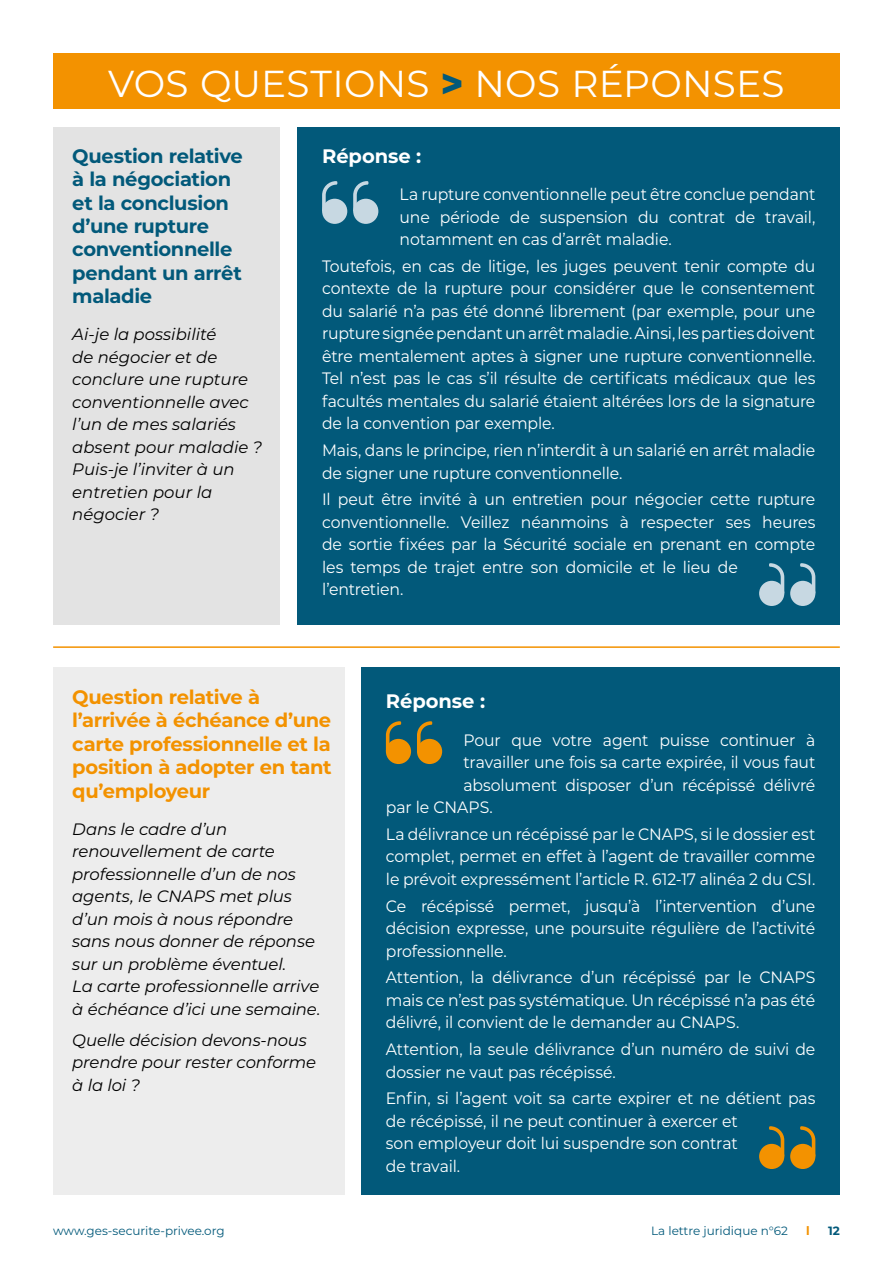
<style>
.page{position:relative;width:893px;height:1263px;background:#fff}
.page>*{position:absolute;margin:0;border:0;box-sizing:border-box;transform-origin:0 0}
.t1{font:37.5px "Montserrat";letter-spacing:.005em;color:#fff}
.t2{font:700 19.5px/23.4px "Montserrat";letter-spacing:-.015em;color:#f39200}
.t3{font:700 19.5px/23.4px "Montserrat";letter-spacing:-.02em;color:#02597a}
.t4{font:700 19.5px "Montserrat";letter-spacing:-.005em;color:#fff}
.t5{font:16.5px/22.5px "Montserrat";letter-spacing:-.01em;color:#fff;text-align:justify;scale:.95 1}
.t6{font:italic 16.5px/22.5px "Montserrat";letter-spacing:-.01em;color:#000}
.t7{font:12px "Montserrat";color:#02597a}
.t8{font:700 12px "Montserrat";color:#02597a}
.t9{font:700 12px "Montserrat";color:#f39200}
.s1{font-weight:800;font-size:40.5px;color:#02597a}
</style>
<div class="page">
<div style="left:53px;top:128px;width:227px;height:497px;background:#e3e3e3"></div>
<div style="left:53px;top:668px;width:291px;height:527px;background:#ededed"></div>
<div style="left:53px;top:53px;width:787px;height:55px;background:#f39200"></div>
<div style="left:298px;top:128px;width:542px;height:497px;background:#02597a"></div>
<div style="left:361px;top:668px;width:479px;height:527px;background:#02597a"></div>
<div style="left:322px;top:199px;width:25px;height:25px;background:#c7d8e2;border-radius:50%"></div>
<svg style="left:322px;top:181px;width:15px;height:28px"></svg>
<div style="left:353px;top:199px;width:25px;height:25px;background:#c7d8e2;border-radius:50%"></div>
<svg style="left:353px;top:181px;width:15px;height:29px"></svg>
<div style="left:790px;top:581px;width:25px;height:25px;background:#c7d8e2;border-radius:50%"></div>
<svg style="left:800px;top:563px;width:15px;height:27px"></svg>
<div style="left:759px;top:581px;width:25px;height:25px;background:#c7d8e2;border-radius:50%"></div>
<svg style="left:769px;top:563px;width:15px;height:27px"></svg>
<div style="left:790px;top:1144px;width:25px;height:25px;background:#f39200;border-radius:50%"></div>
<svg style="left:800px;top:1126px;width:15px;height:27px"></svg>
<div style="left:759px;top:1144px;width:25px;height:25px;background:#f39200;border-radius:50%"></div>
<svg style="left:769px;top:1126px;width:15px;height:27px"></svg>
<div style="left:386px;top:739px;width:25px;height:25px;background:#f39200;border-radius:50%"></div>
<svg style="left:386px;top:721px;width:15px;height:27px"></svg>
<div style="left:417px;top:739px;width:25px;height:25px;background:#f39200;border-radius:50%"></div>
<svg style="left:417px;top:721px;width:15px;height:27px"></svg>
<hr style="left:53px;top:646px;width:787px;height:2px;background:#f39200">
<h1 class="t1" style="left:108px;top:58px;width:678px">VOS QUESTIONS <span class="s1">&gt;</span> NOS RÉPONSES</h1>
<p class="t3" style="left:72px;top:143px;width:172px">Question relative à la négociation et la conclusion d’une rupture conventionnelle pendant un arrêt maladie</p>
<p class="t6" style="left:72px;top:323px;width:191px">Ai-je la possibilité<br>de négocier et de conclure une rupture conventionnelle avec l’un de mes salariés absent pour maladie ?<br>Puis-je l’inviter à un entretien pour la négocier ?</p>
<p class="t4" style="left:322px;top:142px;width:101px">Réponse :</p>
<p class="t5" style="left:400px;top:182px;width:439px">La rupture conventionnelle peut être conclue pendant une période de suspension du contrat de travail, notamment en cas d’arrêt maladie.</p>
<p class="t5" style="left:322px;top:254px;width:521px">Toutefois, en cas de litige, les juges peuvent tenir compte du contexte de la rupture pour considérer que le consentement du salarié n’a pas été donné librement (par exemple, pour une rupture signée pendant un arrêt maladie. Ainsi, les parties doivent être mentalement aptes à signer une rupture conventionnelle.<br>Tel n’est pas le cas s’il résulte de certificats médicaux que les facultés mentales du salarié étaient altérées lors de la signature de la convention par exemple.</p>
<p class="t5" style="left:322px;top:438px;width:521px">Mais, dans le principe, rien n’interdit à un salarié en arrêt maladie de signer une rupture conventionnelle.</p>
<p class="t5" style="left:322px;top:488px;width:521px;text-align:left">Il peut être invité à un entretien pour négocier cette rupture conventionnelle. Veillez néanmoins à respecter ses heures de sortie fixées par la Sécurité sociale en prenant en compte les temps de trajet entre son domicile et le lieu de l’entretien.</p>
<p class="t2" style="left:72px;top:684px;width:261px">Question relative à l’arrivée à échéance d’une carte professionnelle et la position à adopter en tant qu’employeur</p>
<p class="t6" style="left:72px;top:817px;width:250px">Dans le cadre d’un renouvellement de carte professionnelle d’un de nos agents, le CNAPS met plus d’un mois à nous répondre sans nous donner de réponse sur un problème éventuel.<br>La carte professionnelle arrive à échéance d’ici une semaine.</p>
<p class="t6" style="left:72px;top:1028px;width:245px">Quelle décision devons-nous prendre pour rester conforme à la loi ?</p>
<p class="t4" style="left:386px;top:687px;width:101px">Réponse :</p>
<p class="t5" style="left:463px;top:728px;width:372px">Pour que votre agent puisse continuer à</p>
<p class="t5" style="left:463px;top:750px;width:372px">travailler une fois sa carte expirée, il vous faut</p>
<p class="t5" style="left:463px;top:773px;width:372px">absolument disposer d’un récépissé délivré</p>
<p class="t5" style="left:386px;top:795px;width:114px">par le CNAPS.</p>
<p class="t5" style="left:386px;top:822px;width:454px">La délivrance un récépissé par le CNAPS, si le dossier est complet, permet en effet à l’agent de travailler comme le prévoit expressément l’article R. 612-17 alinéa 2 du CSI.</p>
<p class="t5" style="left:386px;top:894px;width:454px">Ce récépissé permet, jusqu’à l’intervention d’une décision expresse, une poursuite régulière de l’activité professionnelle.</p>
<p class="t5" style="left:386px;top:966px;width:454px">Attention, la délivrance d’un récépissé par le CNAPS mais ce n’est pas systématique. Un récépissé n’a pas été délivré, il convient de le demander au CNAPS.</p>
<p class="t5" style="left:386px;top:1037px;width:454px">Attention, la seule délivrance d’un numéro de suivi de dossier ne vaut pas récépissé.</p>
<p class="t5" style="left:386px;top:1087px;width:454px;text-align:left">Enfin, si l’agent voit sa carte expirer et ne détient pas de récépissé, il ne peut continuer à exercer et<br>son employeur doit lui suspendre son contrat<br>de travail.</p>
<p class="t7" style="left:53px;top:1222px;width:173px">www.ges-securite-privee.org</p>
<p class="t7" style="left:651px;top:1222px;width:138px">La lettre juridique n°62</p>
<p class="t9" style="left:806px;top:1222px;width:5px">l</p>
<p class="t8" style="left:828px;top:1222px;width:13px">12</p>
</div>
